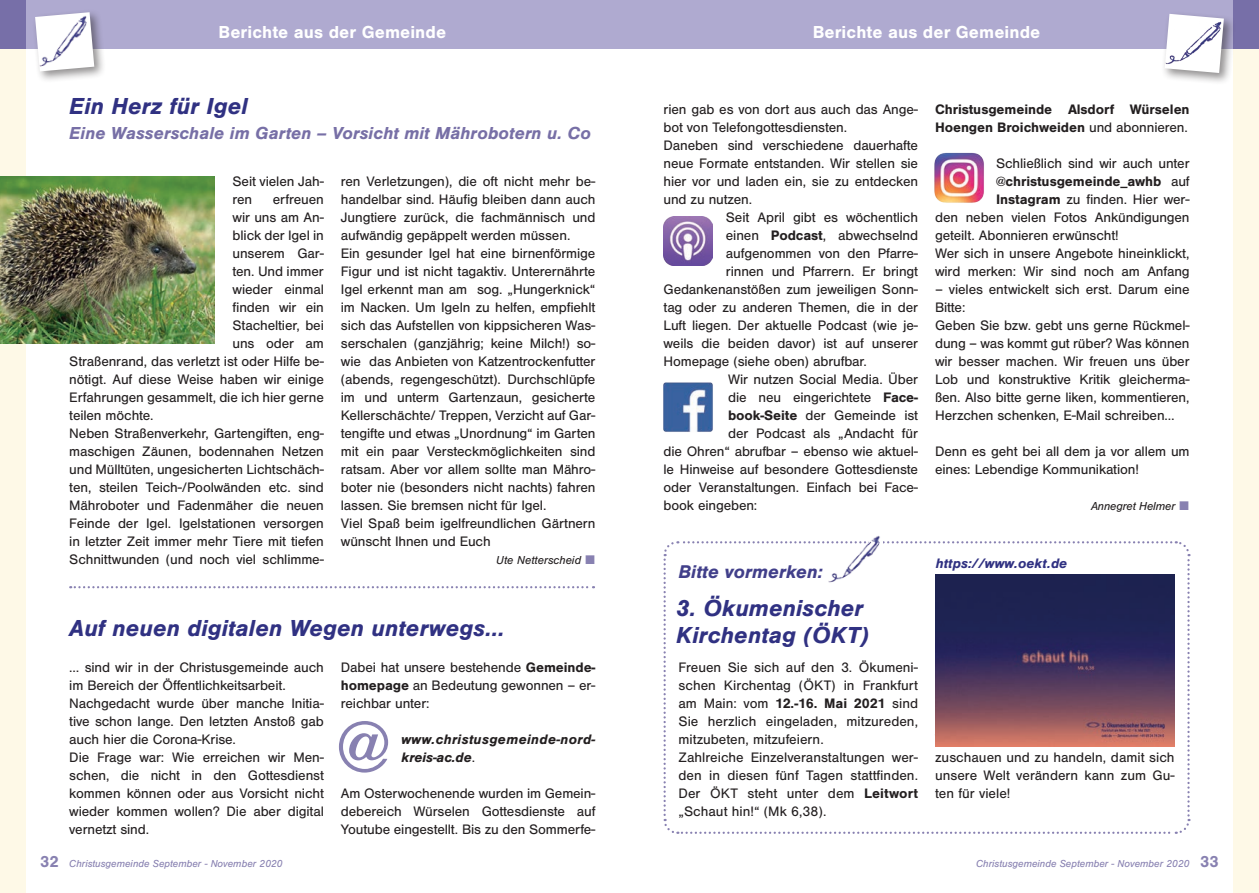
<style>
.page{position:relative;width:1259px;height:893px;background:#fff}
.page>*{position:absolute;margin:0;border:0;box-sizing:border-box;transform-origin:0 0}
.t1{font:italic 700 77.25px "Sans";color:#8881b1}
.t2{font:italic 700 24px/27px "Sans";color:#303182}
.t3{font:italic 700 19.2px "Sans";color:#413f8a}
.t4{font:italic 700 18px "Sans";color:#776fa6}
.t5{font:700 18px "Sans";letter-spacing:.005em;color:#fff}
.t6{font:14.25px/18px "Sans";letter-spacing:-.01em;color:#231f20}
.t7{font:700 14.25px/18px "Sans";letter-spacing:-.005em;color:#231f20}
.t8{font:italic 700 14.25px/18px "Sans";letter-spacing:.02em;color:#231f20}
.t9{font:italic 700 14.25px "Sans";color:#303182}
.t10{font:italic 12px "Sans";letter-spacing:-.005em;color:#231f20}
.t11{font:italic 10.5px "Sans";color:#8881b1}
.s1{font-weight:700}
.s2{font-weight:400;font-style:normal}
.s3{font-weight:400}
.s4{font-weight:700;font-style:normal;font-size:16.5px}
</style>
<div class="page">
<div style="left:1233px;top:0;width:26px;height:893px;background:#fef9e7"></div>
<div style="left:0;top:0;width:25px;height:893px;background:#fef9e7"></div>
<div style="left:0;top:0;width:629px;height:49px;background:#afaad0"></div>
<div style="left:629px;top:0;width:630px;height:49px;background:#afaad0"></div>
<div style="left:1233px;top:0;width:26px;height:49px;background:#776fa8"></div>
<div style="left:0;top:0;width:25px;height:49px;background:#776fa8"></div>
<img style="left:663px;top:382px;width:50px;height:50px">
<img style="left:664px;top:217px;width:48px;height:49px">
<img style="left:934px;top:152px;width:50px;height:51px">
<div style="left:32px;top:9px;width:74px;height:74px;background:#231f20;opacity:.5"></div>
<img style="left:35px;top:12px;width:59px;height:59px">
<img style="left:0;top:176px;width:214px;height:167px">
<svg style="left:663px;top:541px;width:528px;height:293px"></svg>
<img style="left:816px;top:535px;width:67px;height:52px">
<img style="left:935px;top:574px;width:239px;height:172px">
<div style="left:1161px;top:10px;width:74px;height:75px;background:#231f20;opacity:.5"></div>
<svg style="left:1164px;top:71px;width:60px;height:2px"></svg>
<img style="left:1164px;top:14px;width:60px;height:57px">
<svg style="left:70px;top:586px;width:524px;height:2px"></svg>
<p class="t5" style="left:219px;top:22px;width:229px">Berichte aus der Gemeinde</p>
<h2 class="t2" style="left:69px;top:92px;width:180px">Ein Herz für Igel</h2>
<p class="t4" style="left:69px;top:122px;width:523px">Eine Wasserschale im Garten – Vorsicht mit Mährobotern u. Co</p>
<p class="t6" style="left:232px;top:172px;width:93px">Seit vielen Jah&shy;ren</p>
<p class="t6" style="left:273px;top:190px;width:52px">erfreuen</p>
<p class="t6" style="left:232px;top:208px;width:93px">wir uns am An-</p>
<p class="t6" style="left:232px;top:226px;width:93px">blick der Igel in</p>
<p class="t6" style="left:232px;top:244px;width:93px">unserem Gar-</p>
<p class="t6" style="left:232px;top:262px;width:93px">ten. Und immer</p>
<p class="t6" style="left:232px;top:280px;width:93px">wieder einmal</p>
<p class="t6" style="left:232px;top:298px;width:93px">finden wir ein</p>
<p class="t6" style="left:232px;top:316px;width:93px">Stacheltier, bei</p>
<p class="t6" style="left:232px;top:334px;width:93px">uns oder am</p>
<p class="t6" style="left:69px;top:352px;width:256px">Straßenrand, das verletzt ist oder Hilfe be-</p>
<p class="t6" style="left:69px;top:370px;width:256px">nötigt. Auf diese Weise haben wir einige</p>
<p class="t6" style="left:69px;top:388px;width:256px">Erfahrungen gesammelt, die ich hier gerne</p>
<p class="t6" style="left:69px;top:406px;width:86px">teilen möchte.</p>
<p class="t6" style="left:69px;top:424px;width:256px">Neben Straßenverkehr, Gartengiften, eng-</p>
<p class="t6" style="left:69px;top:442px;width:256px">maschigen Zäunen, bodennahen Netzen</p>
<p class="t6" style="left:69px;top:460px;width:256px">und Mülltüten, ungesicherten Lichtschäch-</p>
<p class="t6" style="left:69px;top:478px;width:256px">ten, steilen Teich-/Poolwänden etc. sind</p>
<p class="t6" style="left:69px;top:496px;width:256px">Mähroboter und Fadenmäher die neuen</p>
<p class="t6" style="left:69px;top:514px;width:256px">Feinde der Igel. Igelstationen versorgen</p>
<p class="t6" style="left:69px;top:532px;width:256px">in letzter Zeit immer mehr Tiere mit tiefen</p>
<p class="t6" style="left:69px;top:550px;width:256px">Schnittwunden (und noch viel schlimme-</p>
<p class="t6" style="left:341px;top:172px;width:256px">ren Verletzungen), die oft nicht mehr be&shy;handelbar sind. Häufig bleiben dann auch Jungtiere zurück, die fachmännisch und aufwändig gepäppelt werden müssen.<br>Ein gesunder Igel hat eine birnenförmige Figur und ist nicht tagaktiv. Unterernährte Igel erkennt man am sog. „Hungerknick“ im Nacken. Um Igeln zu helfen, empfiehlt sich das Aufstellen von kippsicheren Was&shy;serschalen (ganzjährig; keine Milch!) so&shy;wie das Anbieten von Katzentrockenfutter (abends, regengeschützt). Durchschlüpfe im und unterm Gartenzaun, gesicherte Kellerschächte/ Treppen, Verzicht auf Gar&shy;tengifte und etwas „Unordnung“ im Garten mit ein paar Versteckmöglichkeiten sind ratsam. Aber vor allem sollte man Mähro&shy;boter nie (besonders nicht nachts) fahren lassen. Sie bremsen nicht für Igel.<br>Viel Spaß beim igelfreundlichen Gärtnern wünscht Ihnen und Euch</p>
<p class="t10" style="left:496px;top:553px;width:86px">Ute Netterscheid</p>
<h2 class="t2" style="left:69px;top:614px;width:437px">Auf neuen digitalen Wegen unterwegs…</h2>
<p class="t6" style="left:69px;top:658px;width:256px">… sind wir in der Christusgemeinde auch im Bereich der Öffentlichkeitsarbeit.<br>Nachgedacht wurde über manche Initia&shy;tive schon lange. Den letzten Anstoß gab auch hier die Corona-Krise.<br>Die Frage war: Wie erreichen wir Men&shy;schen, die nicht in den Gottesdienst kommen können oder aus Vorsicht nicht wieder kommen wollen? Die aber digital vernetzt sind.</p>
<p class="t6" style="left:341px;top:658px;width:256px;text-align:justify">Dabei hat unsere bestehende <span class="s1">Gemeinde&shy;homepage</span> an Bedeutung gewonnen – er&shy;reichbar unter:</p>
<h1 class="t1" style="left:336px;top:701px;width:54px">@</h1>
<p class="t8" style="left:401px;top:730px;width:196px">www.christusgemeinde-nord&shy;kreis-ac.de<span class="s2">.</span></p>
<p class="t6" style="left:341px;top:784px;width:256px;text-align:justify">Am Osterwochenende wurden im Gemein&shy;debereich Würselen Gottesdienste auf Youtube eingestellt. Bis zu den Sommerfe-</p>
<p class="t5" style="left:813px;top:22px;width:229px">Berichte aus der Gemeinde</p>
<p class="t6" style="left:663px;top:100px;width:256px">rien gab es von dort aus auch das Ange-</p>
<p class="t6" style="left:663px;top:118px;width:185px">bot von Telefongottesdiensten.</p>
<p class="t6" style="left:663px;top:136px;width:256px">Daneben sind verschiedene dauerhafte</p>
<p class="t6" style="left:663px;top:154px;width:256px">neue Formate entstanden. Wir stellen sie</p>
<p class="t6" style="left:663px;top:172px;width:256px">hier vor und laden ein, sie zu entdecken</p>
<p class="t6" style="left:663px;top:190px;width:90px">und zu nutzen.</p>
<p class="t6" style="left:726px;top:208px;width:194px">Seit April gibt es wöchentlich</p>
<p class="t6" style="left:726px;top:226px;width:194px">einen <span class="s1">Podcast</span>, abwechselnd</p>
<p class="t6" style="left:726px;top:244px;width:194px">aufgenommen von den Pfarre-</p>
<p class="t6" style="left:726px;top:262px;width:194px">rinnen und Pfarrern. Er bringt</p>
<p class="t6" style="left:663px;top:280px;width:256px">Gedankenanstößen zum jeweiligen Sonn-</p>
<p class="t6" style="left:663px;top:298px;width:256px">tag oder zu anderen Themen, die in der</p>
<p class="t6" style="left:663px;top:316px;width:256px">Luft liegen. Der aktuelle Podcast (wie je-</p>
<p class="t6" style="left:663px;top:334px;width:256px">weils die beiden davor) ist auf unserer</p>
<p class="t6" style="left:663px;top:352px;width:205px">Homepage (siehe oben) abrufbar.</p>
<p class="t6" style="left:728px;top:370px;width:191px">Wir nutzen Social Media. Über</p>
<p class="t6" style="left:728px;top:388px;width:191px">die neu eingerichtete <span class="s1">Face-</span></p>
<p class="t6" style="left:728px;top:406px;width:191px"><span class="s1">book-Seite</span> der Gemeinde ist</p>
<p class="t6" style="left:728px;top:424px;width:191px">der Podcast als „Andacht für</p>
<p class="t6" style="left:663px;top:442px;width:256px">die Ohren“ abrufbar – ebenso wie aktuel-</p>
<p class="t6" style="left:663px;top:460px;width:256px">le Hinweise auf besondere Gottesdienste</p>
<p class="t6" style="left:663px;top:478px;width:256px">oder Veranstaltungen. Einfach bei Face-</p>
<p class="t6" style="left:663px;top:496px;width:95px">book eingeben:</p>
<p class="t7" style="left:935px;top:100px;width:256px">Christusgemeinde Alsdorf Würselen<br>Hoengen Broichweiden <span class="s3">und abonnieren.</span></p>
<p class="t6" style="left:996px;top:154px;width:195px">Schließlich sind wir auch unter</p>
<p class="t7" style="left:996px;top:172px;width:195px">@christusgemeinde_awhb <span class="s3">auf</span></p>
<p class="t6" style="left:996px;top:190px;width:195px"><span class="s1">Instagram</span> zu finden. Hier wer-</p>
<p class="t6" style="left:935px;top:208px;width:256px">den neben vielen Fotos Ankündigungen</p>
<p class="t6" style="left:935px;top:226px;width:185px">geteilt. Abonnieren erwünscht!</p>
<p class="t6" style="left:935px;top:244px;width:256px">Wer sich in unsere Angebote hineinklickt,</p>
<p class="t6" style="left:935px;top:262px;width:256px">wird merken: Wir sind noch am Anfang</p>
<p class="t6" style="left:935px;top:280px;width:256px">– vieles entwickelt sich erst. Darum eine Bitte:<br>Geben Sie bzw. gebt uns gerne Rückmel&shy;dung – was kommt gut rüber? Was können wir besser machen. Wir freuen uns über Lob und konstruktive Kritik gleicherma&shy;ßen. Also bitte gerne liken, kommentieren, Herzchen schenken, E-Mail schreiben…</p>
<p class="t6" style="left:935px;top:442px;width:256px">Denn es geht bei all dem ja vor allem um eines: Lebendige Kommunikation!</p>
<p class="t10" style="left:1091px;top:499px;width:86px">Annegret Helmer</p>
<h3 class="t3" style="left:678px;top:560px;width:146px">Bitte vormerken:</h3>
<h2 class="t2" style="left:676px;top:594px;width:194px">3. Ökumenischer<br>Kirchentag (ÖKT)</h2>
<p class="t6" style="left:678px;top:658px;width:241px">Freuen Sie sich auf den 3. Ökumeni&shy;schen Kirchentag (ÖKT) in Frankfurt am Main: vom <span class="s1">12.-16. Mai 2021</span> sind Sie herzlich eingeladen, mitzureden, mitzubeten, mitzufeiern.<br>Zahlreiche Einzelveranstaltungen wer&shy;den in diesen fünf Tagen stattfinden.<br>Der ÖKT steht unter dem <span class="s1">Leitwort </span>„Schaut hin!“ (Mk 6,38).</p>
<p class="t9" style="left:936px;top:555px;width:133px">https://www.oekt.de</p>
<p class="t6" style="left:935px;top:748px;width:241px;text-align:justify">zuschauen und zu handeln, damit sich unsere Welt verändern kann zum Gu&shy;ten für viele!</p>
<p class="t11" style="left:40px;top:857px;width:244px"><span class="s4">32</span> Christusgemeinde September - November 2020</p>
<p class="t11" style="left:976px;top:857px;width:244px">Christusgemeinde September - November 2020 <span class="s4">33</span></p>
</div>
